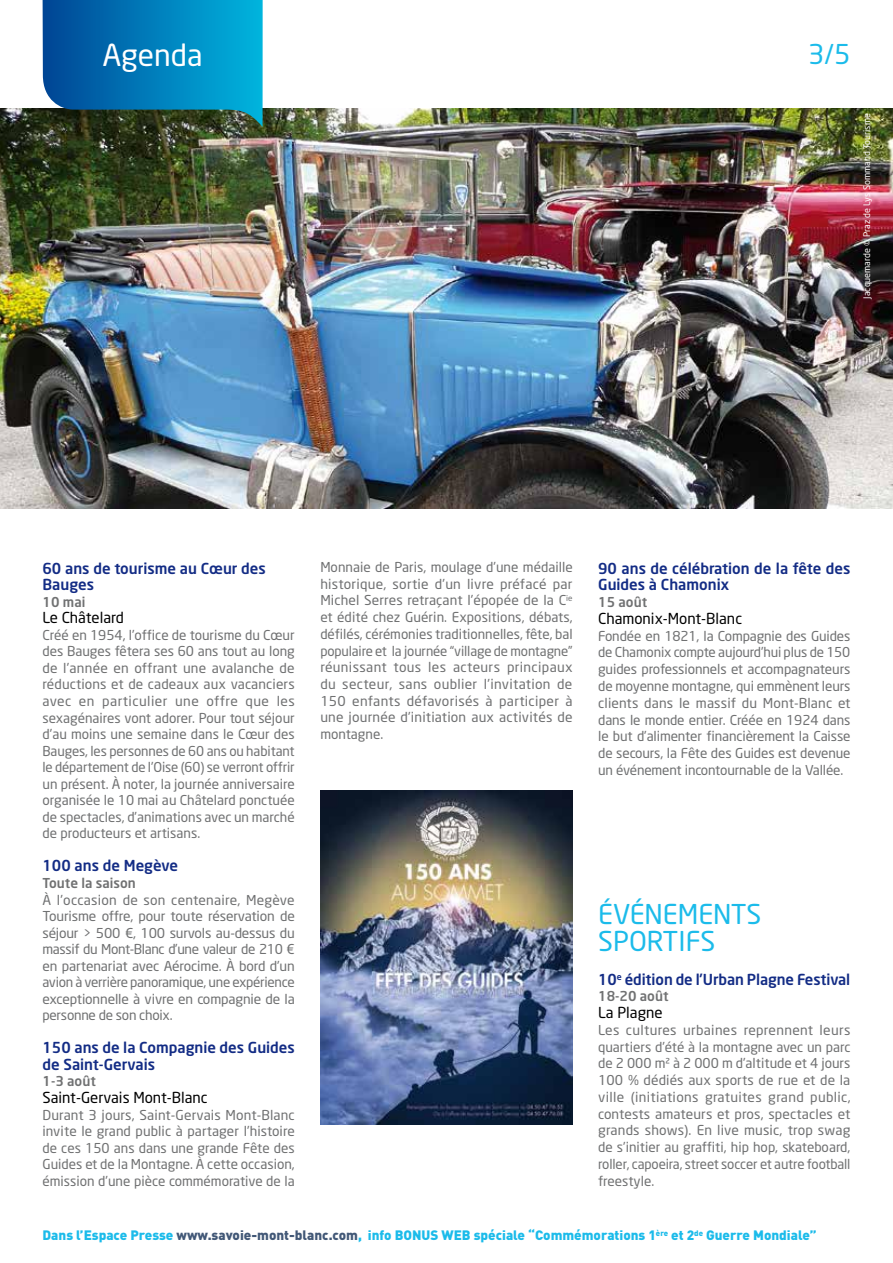
<style>
.page{position:relative;width:893px;height:1263px;background:#fff}
.page>*{position:absolute;margin:0;border:0;box-sizing:border-box;transform-origin:0 0}
.t1{font:30px "Neo Sans";color:#fff}
.t2{font:27px/27.3px "Neo Sans";color:#1bbbea}
.t3{font:500 15px/16.5px "Neo Sans";color:#132c85}
.t4{font:15px "Neo Sans";color:#000}
.t5{font:13.5px/16.5px "Neo Sans";letter-spacing:-.01em;color:#707172;text-align:justify}
.t6{font:900 13.5px "DIN";color:#1bbbea}
.t7{font:500 13.5px "Neo Sans";color:#707172}
.t8{font:9px "Neo Sans";color:#fff}
.s1{color:#425877}
</style>
<div class="page">
<img style="left:0;top:108px;width:893px;height:400px">
<svg style="left:43px;top:0;width:220px;height:127px;background:#0875a6"></svg>
<img style="left:320px;top:791px;width:253px;height:333px">
<h1 class="t1" style="left:102px;top:37px;width:102px">Agenda</h1>
<h2 class="t2" style="left:808px;top:40px;width:44px">3/5</h2>
<p class="t8" style="left:861px;top:298px;width:187px;rotate:-90deg">Jacquemarde © Praz de Lys Sommand Tourisme</p>
<p class="t3" style="left:43px;top:559px;width:225px">60 ans de tourisme au Cœur des<br>Bauges</p>
<p class="t7" style="left:43px;top:593px;width:44px">10 mai</p>
<p class="t4" style="left:43px;top:609px;width:83px">Le Châtelard</p>
<p class="t5" style="left:43px;top:626px;width:254px">Créé en 1954, l’office de tourisme du Cœur des Bauges fêtera ses 60 ans tout au long de l’année en offrant une avalanche de réductions et de cadeaux aux vacanciers avec en particulier une offre que les sexagénaires vont adorer. Pour tout séjour d’au moins une semaine dans le Cœur des Bauges, les personnes de 60 ans ou habitant le département de l’Oise (60) se verront offrir un présent. À noter, la journée anniversaire organisée le 10 mai au Châtelard ponctuée de spectacles, d’animations avec un marché de producteurs et artisans.</p>
<p class="t3" style="left:43px;top:857px;width:137px">100 ans de Megève</p>
<p class="t7" style="left:43px;top:874px;width:95px">Toute la saison</p>
<p class="t5" style="left:43px;top:891px;width:254px">À l’occasion de son centenaire, Megève Tourisme offre, pour toute réservation de séjour &gt; 500 €, 100 survols au-dessus du massif du Mont-Blanc d’une valeur de 210 € en partenariat avec Aérocime. À bord d’un avion à verrière panoramique, une expérience exceptionnelle à vivre en compagnie de la personne de son choix.</p>
<p class="t3" style="left:43px;top:1039px;width:254px">150 ans de la Compagnie des Guides de Saint-Gervais</p>
<p class="t7" style="left:43px;top:1073px;width:55px">1-3 août</p>
<p class="t4" style="left:43px;top:1088px;width:167px">Saint-Gervais Mont-Blanc</p>
<p class="t5" style="left:43px;top:1106px;width:254px">Durant 3 jours, Saint-Gervais Mont-Blanc invite le grand public à partager l’histoire de ces 150 ans dans une grande Fête des Guides et de la Montagne. À cette occasion, émission d’une pièce commémorative de la</p>
<p class="t5" style="left:320px;top:558px;width:254px">Monnaie de Paris, moulage d’une médaille historique, sortie d’un livre préfacé par Michel Serres retraçant l’épopée de la C<sup>ie </sup>et édité chez Guérin. Expositions, débats, défilés, cérémonies traditionnelles, fête, bal populaire et la journée “village de montagne” réunissant tous les acteurs principaux du secteur, sans oublier l’invitation de 150 enfants défavorisés à participer à une journée d’initiation aux activités de montagne.</p>
<p class="t3" style="left:598px;top:559px;width:254px">90 ans de célébration de la fête des<br>Guides à Chamonix</p>
<p class="t7" style="left:598px;top:594px;width:50px">15 août</p>
<p class="t4" style="left:598px;top:609px;width:145px">Chamonix-Mont-Blanc</p>
<p class="t5" style="left:598px;top:627px;width:254px">Fondée en 1821, la Compagnie des Guides de Chamonix compte aujourd’hui plus de 150 guides professionnels et accompagnateurs de moyenne montagne, qui emmènent leurs clients dans le massif du Mont-Blanc et dans le monde entier. Créée en 1924 dans le but d’alimenter financièrement la Caisse de secours, la Fête des Guides est devenue un événement incontournable de la Vallée.</p>
<h2 class="t2" style="left:598px;top:900px;width:165px">ÉVÉNEMENTS<br>SPORTIFS</h2>
<p class="t3" style="left:598px;top:970px;width:254px">10<sup>e</sup> édition de l’Urban Plagne Festival</p>
<p class="t7" style="left:598px;top:988px;width:72px">18-20 août</p>
<p class="t4" style="left:598px;top:1003px;width:66px">La Plagne</p>
<p class="t5" style="left:598px;top:1021px;width:254px">Les cultures urbaines reprennent leurs quartiers d’été à la montagne avec un parc de 2 000 m² à 2 000 m d’altitude et 4 jours 100 % dédiés aux sports de rue et de la ville (initiations gratuites grand public, contests amateurs et pros, spectacles et grands shows). En live music, trop swag de s’initier au graffiti, hip hop, skateboard, roller, capoeira, street soccer et autre football freestyle.</p>
<p class="t6" style="left:43px;top:1226px;width:776px">Dans l’Espace Presse <span class="s1">www.savoie-mont-blanc.com</span>, info BONUS WEB spéciale “Commémorations 1<sup>ère</sup> et 2<sup>de</sup> Guerre Mondiale”</p>
</div>
